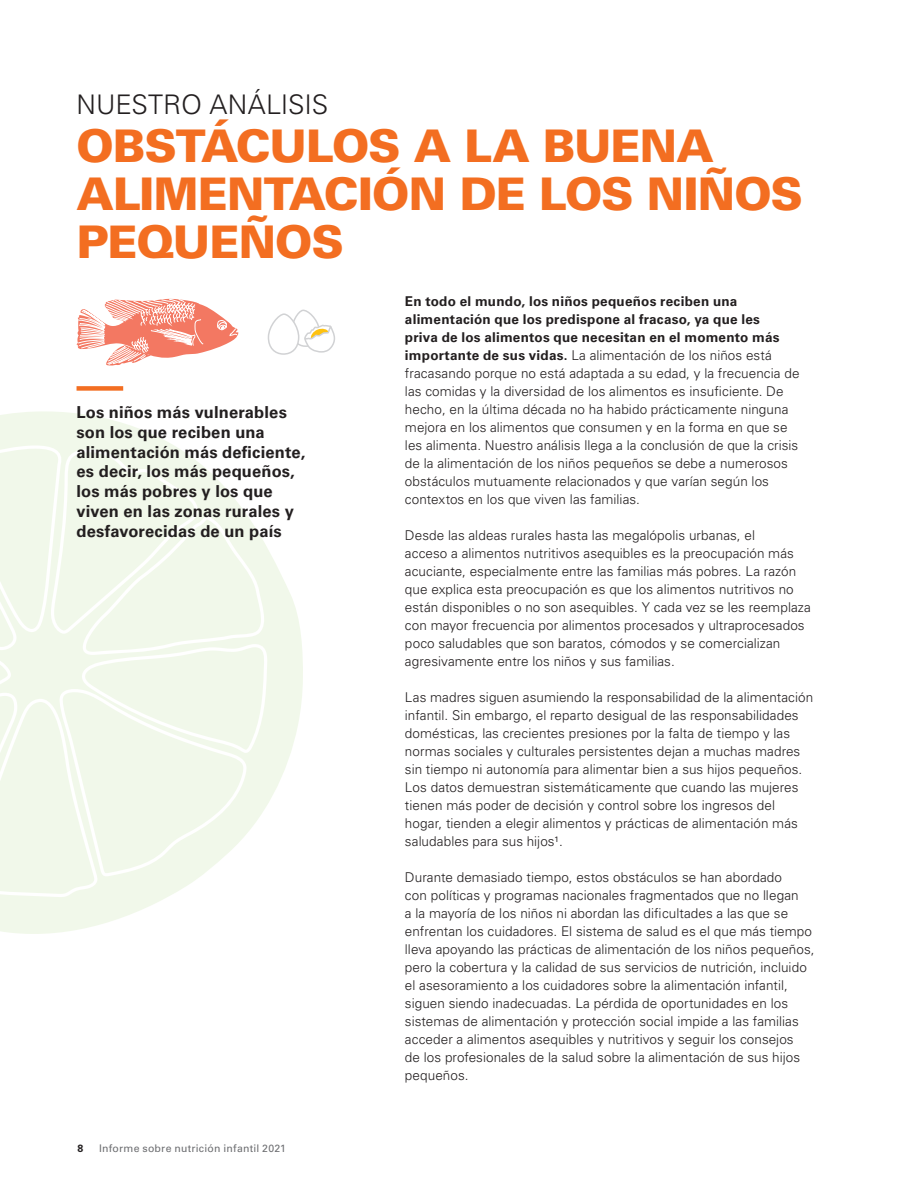
<style>
.page{position:relative;width:918px;height:1188px;background:#fff}
.page>*{position:absolute;margin:0;border:0;box-sizing:border-box;transform-origin:0 0}
.FM_titles{font:900 45px/48px "Univers LT Std";letter-spacing:-.025em;color:#f36e21}
.FM-subtitle{font:300 27px "Univers LT Std";letter-spacing:-.005em;color:#231f20}
.quote_on_side{font:700 16.5px/19.8px "Univers LT Std";letter-spacing:.01em;color:#231f20}
.COPY{font:300 13.5px/18px "Univers LT Std";letter-spacing:.005em;color:#231f20}
.t1{font:10.5px "Univers LT Std";letter-spacing:.02em;color:#6c6d70}
.t2{font:700 10.5px "Univers LT Std";color:#231f20}
.s1{font-weight:700}
</style>
<div class="page">
<svg style="left:0;top:411px;width:303px;height:523px"></svg>
<svg style="left:0;top:445px;width:270px;height:452px;background:#f2f8ec"></svg>
<div style="left:77px;top:386px;width:46px;height:5px;background:#f36e21"></div>
<svg style="left:76px;top:298px;width:162px;height:68px"></svg>
<svg style="left:267px;top:310px;width:68px;height:45px"></svg>
<p class="FM-subtitle" style="left:77px;top:88px;width:253px">NUESTRO ANÁLISIS</p>
<p class="FM_titles" style="left:77px;top:121px;width:728px">OBSTÁCULOS A LA BUENA<br>ALIMENTACIÓN DE LOS NIÑOS<br>PEQUEÑOS</p>
<p class="COPY" style="left:405px;top:292px;width:396px"><span class="s1">En todo el mundo, los niños pequeños reciben una alimentación que los predispone al fracaso, ya que les<br>priva de los alimentos que necesitan en el momento más importante de sus vidas.</span> La alimentación de los niños está fracasando porque no está adaptada a su edad, y la frecuencia de las comidas y la diversidad de los alimentos es insuficiente. De hecho, en la última década no ha habido prácticamente ninguna mejora en los alimentos que consumen y en la forma en que se les alimenta. Nuestro análisis llega a la conclusión de que la crisis de la alimentación de los niños pequeños se debe a numerosos obstáculos mutuamente relacionados y que varían según los contextos en los que viven las familias.</p>
<p class="COPY" style="left:405px;top:526px;width:407px">Desde las aldeas rurales hasta las megalópolis urbanas, el<br>acceso a alimentos nutritivos asequibles es la preocupación más acuciante, especialmente entre las familias más pobres. La razón que explica esta preocupación es que los alimentos nutritivos no están disponibles o no son asequibles. Y cada vez se les reemplaza con mayor frecuencia por alimentos procesados y ultraprocesados poco saludables que son baratos, cómodos y se comercializan agresivamente entre los niños y sus familias.</p>
<p class="COPY" style="left:405px;top:688px;width:410px">Las madres siguen asumiendo la responsabilidad de la alimentación infantil. Sin embargo, el reparto desigual de las responsabilidades domésticas, las crecientes presiones por la falta de tiempo y las normas sociales y culturales persistentes dejan a muchas madres sin tiempo ni autonomía para alimentar bien a sus hijos pequeños.<br>Los datos demuestran sistemáticamente que cuando las mujeres tienen más poder de decisión y control sobre los ingresos del hogar, tienden a elegir alimentos y prácticas de alimentación más saludables para sus hijos<sup>1</sup>.</p>
<p class="COPY" style="left:405px;top:868px;width:411px">Durante demasiado tiempo, estos obstáculos se han abordado<br>con políticas y programas nacionales fragmentados que no llegan<br>a la mayoría de los niños ni abordan las dificultades a las que se enfrentan los cuidadores. El sistema de salud es el que más tiempo lleva apoyando las prácticas de alimentación de los niños pequeños, pero la cobertura y la calidad de sus servicios de nutrición, incluido el asesoramiento a los cuidadores sobre la alimentación infantil, siguen siendo inadecuadas. La pérdida de oportunidades en los sistemas de alimentación y protección social impide a las familias acceder a alimentos asequibles y nutritivos y seguir los consejos<br>de los profesionales de la salud sobre la alimentación de sus hijos pequeños.</p>
<p class="quote_on_side" style="left:77px;top:402px;width:230px">Los niños más vulnerables son los que reciben una alimentación más deficiente, es decir, los más pequeños, los más pobres y los que viven en las zonas rurales y desfavorecidas de un país</p>
<p class="t2" style="left:78px;top:1142px;width:7px">8</p>
<p class="t1" style="left:99px;top:1142px;width:188px">Informe sobre nutrición infantil 2021</p>
</div>
